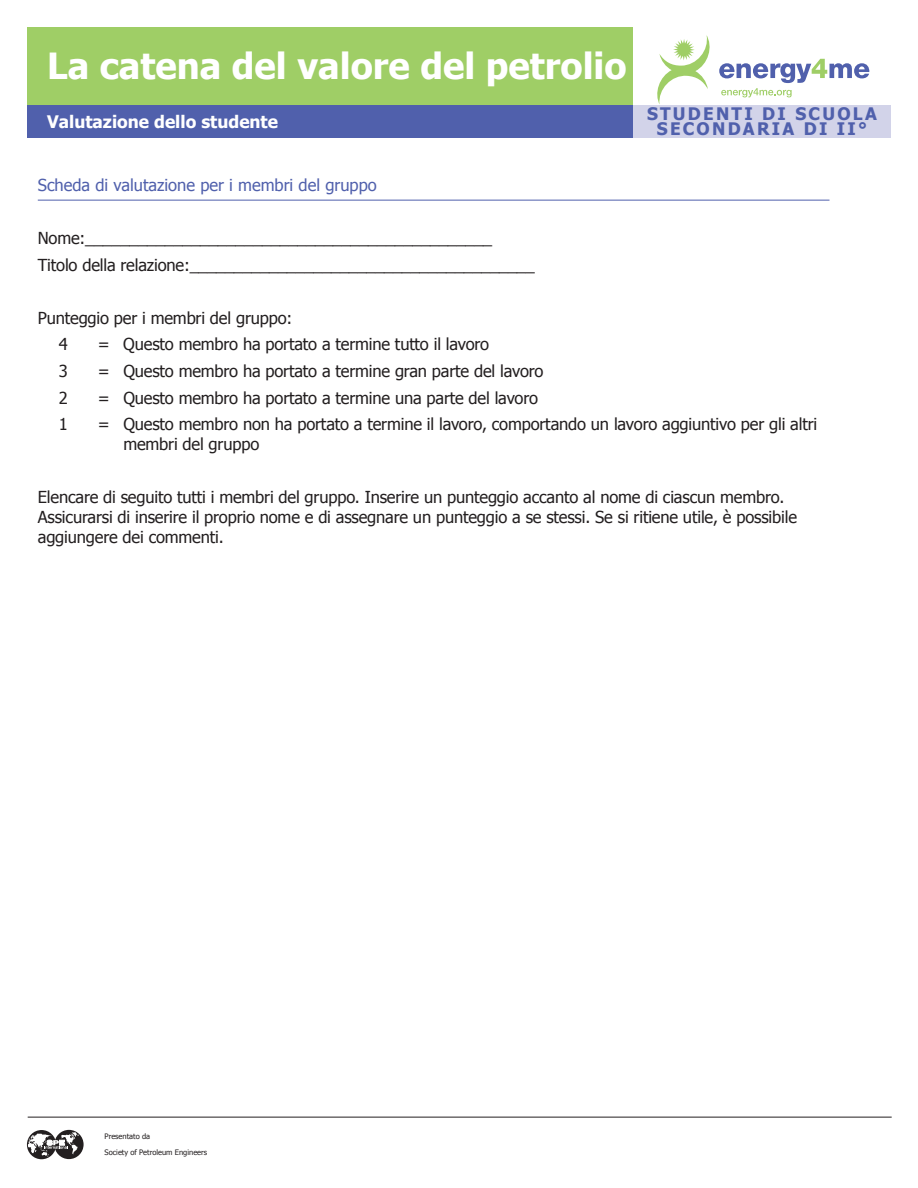
<style>
.page{position:relative;width:918px;height:1188px;background:#fff}
.page>*{position:absolute;margin:0;border:0;box-sizing:border-box;transform-origin:0 0}
.t1{font:700 36px "Tahoma";color:#fff}
.t2{font:700 17.25px/15px "Tahoma";letter-spacing:.13em;color:#5060ac;text-align:center}
.t3{font:700 17.25px "Tahoma";color:#fff}
.t4{font:16.5px/19.8px "Tahoma";letter-spacing:-.01em;color:#231f20}
.t5{font:16.5px "Tahoma";color:#5060ac}
.t6{font:7.5px/15.8px "Tahoma";color:#231f20}
</style>
<div class="page">
<div style="left:633px;top:105px;width:258px;height:33px;background:#d2d3e9"></div>
<div style="left:27px;top:27px;width:606px;height:77px;background:#9fce66"></div>
<div style="left:27px;top:105px;width:606px;height:33px;background:#5060ac"></div>
<svg style="left:27px;top:1130px;width:29px;height:29px"></svg>
<svg style="left:54px;top:1130px;width:30px;height:29px"></svg>
<svg style="left:28px;top:1132px;width:51px;height:25px"></svg>
<hr style="left:28px;top:1117px;width:864px;height:1px;background:#231f20">
<svg style="left:657px;top:35px;width:213px;height:69px"></svg>
<hr style="left:38px;top:200px;width:792px;height:1px;background:#5060ac">
<h1 class="t1" style="left:47px;top:41px;width:581px">La catena del valore del petrolio</h1>
<p class="t3" style="left:47px;top:110px;width:232px">Valutazione dello studente</p>
<p class="t5" style="left:38px;top:174px;width:341px">Scheda di valutazione per i membri del gruppo</p>
<p class="t4" style="left:38px;top:224px;width:498px;line-height:26.5px">Nome:______________________________________________<br>Titolo della relazione:_______________________________________</p>
<p class="t4" style="left:59px;top:304px;width:235px;line-height:26.5px;text-indent:-21px">Punteggio per i membri del gruppo:<br>4</p>
<p class="t4" style="left:98px;top:334px;width:393px">= Questo membro ha portato a termine tutto il lavoro</p>
<p class="t2" style="left:647px;top:105px;width:231px">STUDENTI DI SCUOLA<br>SECONDARIA DI II°</p>
<p class="t4" style="left:59px;top:360px;width:11px">3</p>
<p class="t4" style="left:98px;top:360px;width:447px">= Questo membro ha portato a termine gran parte del lavoro</p>
<p class="t4" style="left:59px;top:387px;width:11px">2</p>
<p class="t4" style="left:98px;top:387px;width:442px">= Questo membro ha portato a termine una parte del lavoro</p>
<p class="t4" style="left:59px;top:413px;width:11px">1</p>
<p class="t4" style="left:123px;top:413px;width:695px;text-indent:-26px">= Questo membro non ha portato a termine il lavoro, comportando un lavoro aggiuntivo per gli altri membri del gruppo</p>
<p class="t4" style="left:38px;top:486px;width:761px">Elencare di seguito tutti i membri del gruppo. Inserire un punteggio accanto al nome di ciascun membro.<br>Assicurarsi di inserire il proprio nome e di assegnare un punteggio a se stessi. Se si ritiene utile, è possibile aggiungere dei commenti.</p>
<p class="t6" style="left:105px;top:1128px;width:104px">Presentato da<br>Society of Petroleum Engineers</p>
</div>
